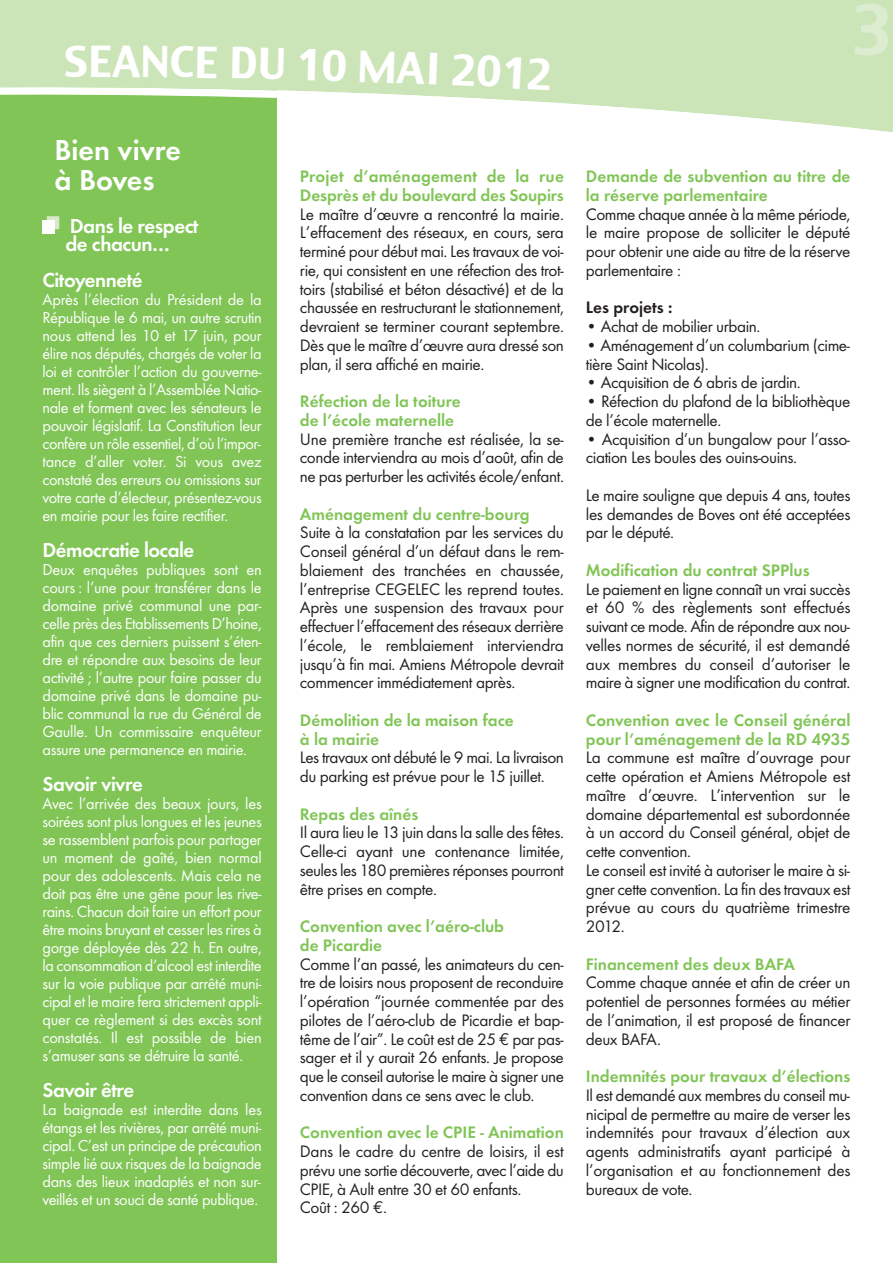
<style>
.page{position:relative;width:893px;height:1263px;background:#fff}
.page>*{position:absolute;margin:0;border:0;box-sizing:border-box;transform-origin:0 0}
.t1{font:67.2px "Charcoal CY";color:#dcecd1}
.t2{font:42px "Charcoal CY";color:#fff}
.t3{font:700 30px/29.5px "Function";color:#fff}
.t4{font:700 21px/18px "Function";letter-spacing:-.025em;color:#fff}
.t5{font:17.25px/18.8px "Function";letter-spacing:-.025em;color:#231f20;text-align:justify}
.t6{font:700 17.25px/18.8px "Function";color:#81c557}
.t7{font:700 17.25px "Function";color:#231f20}
.t8{font:16.5px/18px "Function";letter-spacing:-.025em;color:#fff;text-align:justify}
.s1{font-family:"Euro Mono"}
</style>
<div class="page">
<div style="left:0;top:0;width:277px;height:1263px;background:#81c557"></div>
<svg style="left:0;top:0;width:893px;height:234px"></svg>
<div style="left:43px;top:220px;width:12px;height:13px;background:#fff"></div>
<svg style="left:47px;top:216px;width:12px;height:13px"></svg>
<div style="left:47px;top:220px;width:8px;height:9px;background:#fff"></div>
<h2 class="t2" style="left:64px;top:35px;width:50px">Se</h2>
<h2 class="t2" style="left:113px;top:34px;width:175px;rotate:1deg">ANCe du</h2>
<h2 class="t2" style="left:298px;top:38px;width:146px;rotate:2deg">10 mAI</h2>
<h2 class="t2" style="left:453px;top:43px;width:102px;rotate:3deg">2012</h2>
<h3 class="t3" style="left:55px;top:135px;width:128px">Bien vivre à Boves</h3>
<p class="t4" style="left:65px;top:217px;width:135px">Dans le respect de chacun…</p>
<p class="t4" style="left:43px;top:271px;width:102px">Citoyenneté</p>
<p class="t8" style="left:43px;top:290px;width:221px">Après l’élection du Président de la République le 6 mai, un autre scrutin nous attend les 10 et 17 juin, pour élire nos députés, chargés de voter la loi et contrôler l’action du gouverne&shy;ment. Ils siègent à l’Assemblée Natio&shy;nale et forment avec les sénateurs le pouvoir législatif. La Constitution leur confère un rôle essentiel, d’où l’impor&shy;tance d’aller voter. Si vous avez constaté des erreurs ou omissions sur votre carte d’électeur, présentez-vous en mairie pour les faire rectifier.</p>
<p class="t4" style="left:43px;top:541px;width:153px">Démocratie locale</p>
<p class="t8" style="left:43px;top:560px;width:221px">Deux enquêtes publiques sont en cours : l’une pour transférer dans le domaine privé communal une par&shy;celle près des Etablissements D’hoine, afin que ces derniers puissent s’éten&shy;dre et répondre aux besoins de leur activité ; l’autre pour faire passer du domaine privé dans le domaine pu&shy;blic communal la rue du Général de Gaulle. Un commissaire enquêteur assure une permanence en mairie.</p>
<p class="t4" style="left:43px;top:775px;width:102px">Savoir vivre</p>
<p class="t8" style="left:42px;top:794px;width:221px">Avec l’arrivée des beaux jours, les soirées sont plus longues et les jeunes se rassemblent parfois pour partager un moment de gaîté, bien normal pour des adolescents. Mais cela ne doit pas être une gêne pour les rive&shy;rains. Chacun doit faire un effort pour être moins bruyant et cesser les rires à gorge déployée dès 22 h. En outre, la consommation d’alcool est interdite sur la voie publique par arrêté muni&shy;cipal et le maire fera strictement appli&shy;quer ce règlement si des excès sont constatés. Il est possible de bien s’amuser sans se détruire la santé.</p>
<p class="t4" style="left:43px;top:1081px;width:93px">Savoir être</p>
<p class="t8" style="left:43px;top:1100px;width:221px">La baignade est interdite dans les étangs et les rivières, par arrêté muni&shy;cipal. C’est un principe de précaution simple lié aux risques de la baignade dans des lieux inadaptés et non sur&shy;veillés et un souci de santé publique.</p>
<p class="t6" style="left:300px;top:167px;width:266px">Projet d’aménagement de la rue<br>Desprès et du boulevard des Soupirs</p>
<p class="t5" style="left:300px;top:204px;width:266px">Le maître d’œuvre a rencontré la mairie.<br>L’effacement des réseaux, en cours, sera terminé pour début mai. Les travaux de voi&shy;rie, qui consistent en une réfection des trot&shy;toirs (stabilisé et béton désactivé) et de la chaussée en restructurant le stationnement, devraient se terminer courant septembre.<br>Dès que le maître d’œuvre aura dressé son plan, il sera affiché en mairie.</p>
<p class="t6" style="left:300px;top:392px;width:162px">Réfection de la toiture de l’école maternelle</p>
<p class="t5" style="left:300px;top:429px;width:266px">Une première tranche est réalisée, la se&shy;conde interviendra au mois d’août, afin de ne pas perturber les activités école/enfant.</p>
<p class="t6" style="left:300px;top:504px;width:231px">Aménagement du centre-bourg</p>
<p class="t5" style="left:300px;top:523px;width:266px">Suite à la constatation par les services du Conseil général d’un défaut dans le rem&shy;blaiement des tranchées en chaussée, l’entreprise CEGELEC les reprend toutes.<br>Après une suspension des travaux pour effectuer l’effacement des réseaux derrière l’école, le remblaiement interviendra jusqu’à fin mai. Amiens Métropole devrait commencer immédiatement après.</p>
<p class="t6" style="left:300px;top:710px;width:215px">Démolition de la maison face à la mairie</p>
<p class="t5" style="left:300px;top:748px;width:266px">Les travaux ont débuté le 9 mai. La livraison du parking est prévue pour le 15 juillet.</p>
<p class="t6" style="left:300px;top:804px;width:120px">Repas des aînés</p>
<p class="t5" style="left:300px;top:823px;width:266px">Il aura lieu le 13 juin dans la salle des fêtes.<br>Celle-ci ayant une contenance limitée, seules les 180 premières réponses pourront être prises en compte.</p>
<p class="t6" style="left:300px;top:917px;width:206px">Convention avec l’aéro-club de Picardie</p>
<p class="t5" style="left:300px;top:954px;width:266px">Comme l’an passé, les animateurs du cen&shy;tre de loisirs nous proposent de reconduire l’opération “journée commentée par des pilotes de l’aéro-club de Picardie et bap&shy;tême de l’air”. Le coût est de 25 <span class="s1">€</span> par pas&shy;sager et il y aurait 26 enfants. Je propose que le conseil autorise le maire à signer une convention dans ce sens avec le club.</p>
<p class="t6" style="left:300px;top:1123px;width:265px">Convention avec le CPIE - Animation</p>
<p class="t5" style="left:300px;top:1142px;width:266px;text-align:left">Dans le cadre du centre de loisirs, il est prévu une sortie découverte, avec l’aide du<br>CPIE, à Ault entre 30 et 60 enfants.<br>Coût : 260 <span class="s1">€</span>.</p>
<h1 class="t1" style="left:852px;top:-13px;width:42px">3</h1>
<p class="t6" style="left:586px;top:167px;width:266px">Demande de subvention au titre de la réserve parlementaire</p>
<p class="t5" style="left:586px;top:204px;width:266px">Comme chaque année à la même période, le maire propose de solliciter le député pour obtenir une aide au titre de la réserve parlementaire :</p>
<p class="t7" style="left:586px;top:297px;width:88px">Les projets :</p>
<p class="t5" style="left:586px;top:317px;width:176px">• Achat de mobilier urbain.</p>
<p class="t5" style="left:586px;top:335px;width:266px">• Aménagement d’un columbarium (cime&shy;tière Saint Nicolas).</p>
<p class="t5" style="left:586px;top:373px;width:216px">• Acquisition de 6 abris de jardin.</p>
<p class="t5" style="left:586px;top:392px;width:266px">• Réfection du plafond de la bibliothèque de l’école maternelle.</p>
<p class="t5" style="left:586px;top:429px;width:266px">• Acquisition d’un bungalow pour l’asso&shy;ciation Les boules des ouins-ouins.</p>
<p class="t5" style="left:586px;top:485px;width:266px">Le maire souligne que depuis 4 ans, toutes les demandes de Boves ont été acceptées par le député.</p>
<p class="t6" style="left:586px;top:560px;width:225px">Modification du contrat SPPlus</p>
<p class="t5" style="left:586px;top:579px;width:266px">Le paiement en ligne connaît un vrai succès et 60 % des règlements sont effectués suivant ce mode. Afin de répondre aux nou&shy;velles normes de sécurité, il est demandé aux membres du conseil d’autoriser le maire à signer une modification du contrat.</p>
<p class="t6" style="left:586px;top:710px;width:266px">Convention avec le Conseil général pour l’aménagement de la RD 4935</p>
<p class="t5" style="left:586px;top:748px;width:266px;text-align:left">La commune est maître d’ouvrage pour cette opération et Amiens Métropole est maître d’œuvre. L’intervention sur le domaine départemental est subordonnée à un accord du Conseil général, objet de cette convention.<br>Le conseil est invité à autoriser le maire à si&shy;gner cette convention. La fin des travaux est prévue au cours du quatrième trimestre 2012.</p>
<p class="t6" style="left:586px;top:954px;width:211px">Financement des deux BAFA</p>
<p class="t5" style="left:586px;top:973px;width:266px">Comme chaque année et afin de créer un potentiel de personnes formées au métier de l’animation, il est proposé de financer deux BAFA.</p>
<p class="t6" style="left:586px;top:1067px;width:266px">Indemnités pour travaux d’élections</p>
<p class="t5" style="left:586px;top:1085px;width:266px">Il est demandé aux membres du conseil mu&shy;nicipal de permettre au maire de verser les indemnités pour travaux d’élection aux agents administratifs ayant participé à l’organisation et au fonctionnement des bureaux de vote.</p>
</div>
